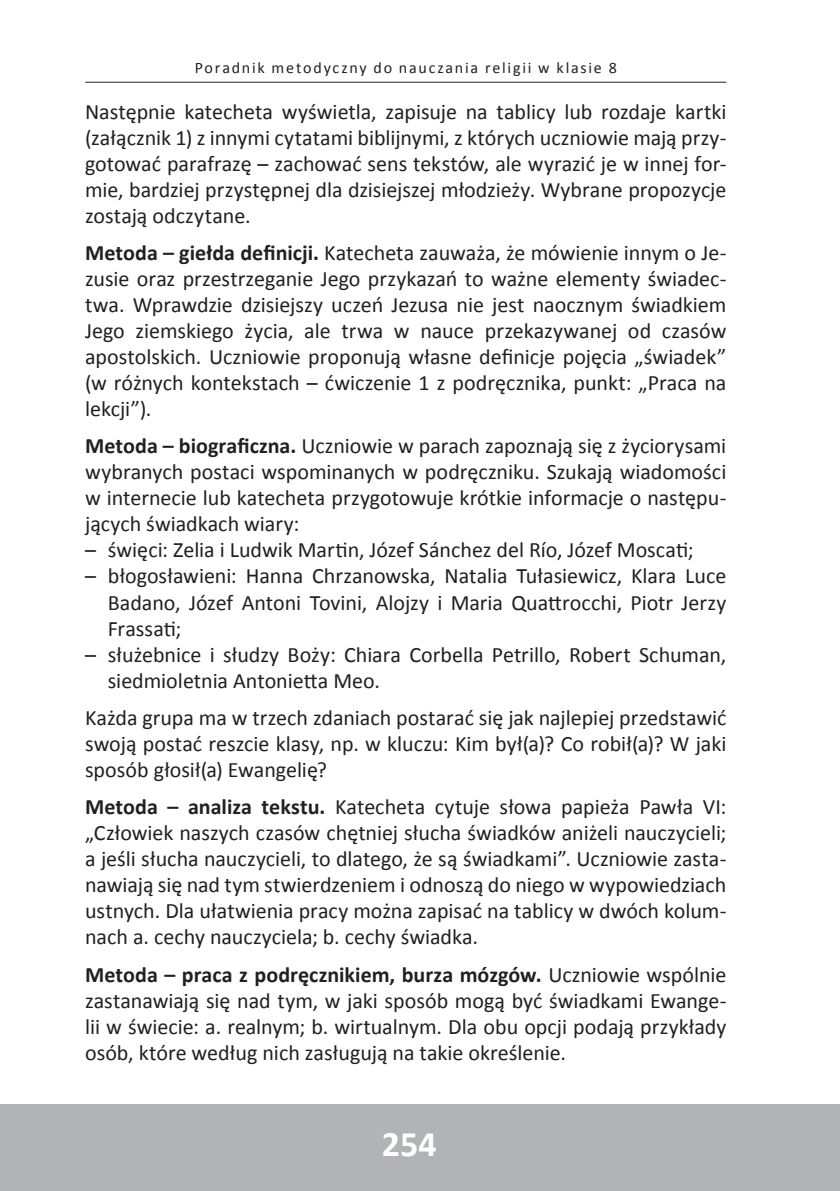
<style>
.page{position:relative;width:840px;height:1191px;background:#fff}
.page>*{position:absolute;margin:0;border:0;box-sizing:border-box;transform-origin:0 0}
.t1{font:700 36px "Calibri";color:#fff}
.t2{font:22px/26px "Calibri";color:#231f20;text-align:justify}
.t3{font:16px "Calibri";letter-spacing:.11em;color:#231f20}
.s1{font-weight:700}
</style>
<div class="page">
<div style="left:0;top:1104px;width:839px;height:87px;background:#b2b3b7"></div>
<hr style="left:85px;top:82px;width:641px;height:1px;background:#231f20">
<p class="t3" style="left:194px;top:58px;width:423px">Poradnik metodyczny do nauczania religii w klasie 8</p>
<p class="t2" style="left:85px;top:98px;width:642px">Następnie katecheta wyświetla, zapisuje na tablicy lub rozdaje kartki (załącznik 1) z innymi cytatami biblijnymi, z których uczniowie mają przy&shy;gotować parafrazę – zachować sens tekstów, ale wyrazić je w innej for&shy;mie, bardziej przystępnej dla dzisiejszej młodzieży. Wybrane propozycje zostają odczytane.</p>
<p class="t2" style="left:85px;top:240px;width:642px"><span class="s1">Metoda – giełda definicji.</span> Katecheta zauważa, że mówienie innym o Je&shy;zusie oraz przestrzeganie Jego przykazań to ważne elementy świadec&shy;twa. Wprawdzie dzisiejszy uczeń Jezusa nie jest naocznym świadkiem Jego ziemskiego życia, ale trwa w nauce przekazywanej od czasów apostolskich. Uczniowie proponują własne definicje pojęcia „świadek” (w różnych kontekstach – ćwiczenie 1 z podręcznika, punkt: „Praca na lekcji”).</p>
<p class="t2" style="left:85px;top:433px;width:642px"><span class="s1">Metoda – biograficzna.</span> Uczniowie w parach zapoznają się z życiorysami wybranych postaci wspominanych w podręczniku. Szukają wiadomości w internecie lub katecheta przygotowuje krótkie informacje o następu&shy;jących świadkach wiary:</p>
<p class="t2" style="left:85px;top:537px;width:609px">– święci: Zelia i Ludwik Martin, Józef Sánchez del Río, Józef Moscati;</p>
<p class="t2" style="left:108px;top:563px;width:619px;text-indent:-23px">– błogosławieni: Hanna Chrzanowska, Natalia Tułasiewicz, Klara Luce Badano, Józef Antoni Tovini, Alojzy i Maria Quattrocchi, Piotr Jerzy Frassati;</p>
<p class="t2" style="left:108px;top:641px;width:619px;text-indent:-23px">– służebnice i słudzy Boży: Chiara Corbella Petrillo, Robert Schuman, siedmioletnia Antonietta Meo.</p>
<p class="t2" style="left:85px;top:704px;width:642px">Każda grupa ma w trzech zdaniach postarać się jak najlepiej przedstawić swoją postać reszcie klasy, np. w kluczu: Kim był(a)? Co robił(a)? W jaki sposób głosił(a) Ewangelię?</p>
<p class="t2" style="left:85px;top:794px;width:642px"><span class="s1">Metoda – analiza tekstu.</span> Katecheta cytuje słowa papieża Pawła VI: „Człowiek naszych czasów chętniej słucha świadków aniżeli nauczycieli; a jeśli słucha nauczycieli, to dlatego, że są świadkami”. Uczniowie zasta&shy;nawiają się nad tym stwierdzeniem i odnoszą do niego w wypowiedziach ustnych. Dla ułatwienia pracy można zapisać na tablicy w dwóch kolum&shy;nach a. cechy nauczyciela; b. cechy świadka.</p>
<p class="t2" style="left:85px;top:961px;width:642px"><span class="s1">Metoda – praca z podręcznikiem, burza mózgów.</span> Uczniowie wspólnie zastanawiają się nad tym, w jaki sposób mogą być świadkami Ewange&shy;lii w świecie: a. realnym; b. wirtualnym. Dla obu opcji podają przykłady osób, które według nich zasługują na takie określenie.</p>
<h1 class="t1" style="left:382px;top:1120px;width:56px">254</h1>
</div>
